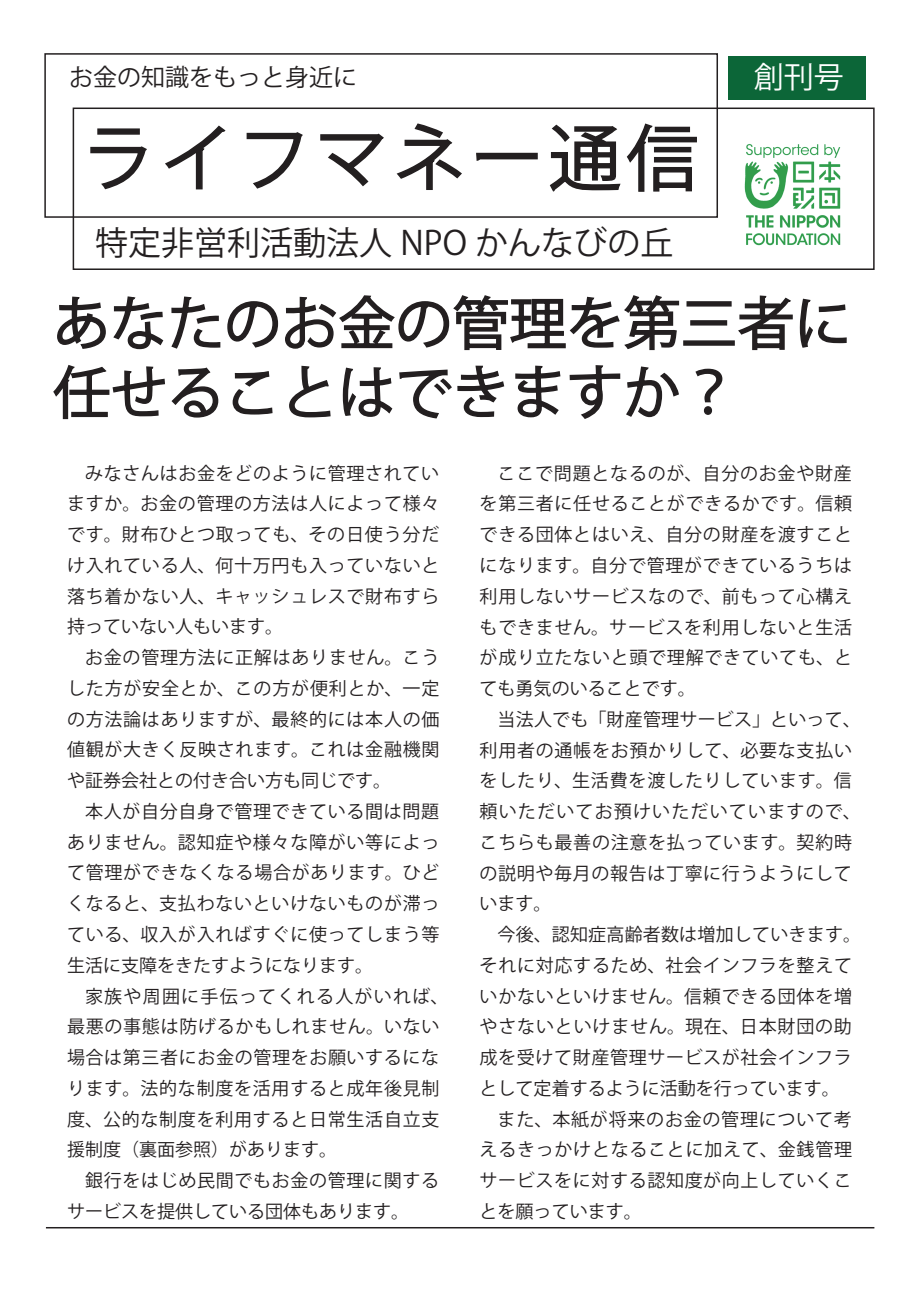
<style>
.page{position:relative;width:919px;height:1289px;background:#fff}
.page>*{position:absolute;margin:0;border:0;box-sizing:border-box;transform-origin:0 0}
.t1{font:72px "Koz Go Pr 6 N";letter-spacing:.08em;color:#231f20}
.t2{font:57px/69px "Koz Go Pr 6 N";color:#231f20}
.t3{font:33px "Koz Go Pr 6 N";color:#231f20}
.t4{font:30px "Koz Go Pr 6 N";color:#fff}
.t5{font:24px "Koz Go Pr 6 N";color:#231f20}
.t6{font:18px/30.8px "Koz Go Pr 6 N";letter-spacing:.04em;color:#231f20}
</style>
<div class="page">
<svg style="left:90px;top:128px;width:57px;height:62px"></svg>
<svg style="left:165px;top:125px;width:61px;height:65px"></svg>
<svg style="left:246px;top:132px;width:57px;height:57px"></svg>
<svg style="left:320px;top:133px;width:64px;height:54px"></svg>
<svg style="left:396px;top:123px;width:66px;height:67px"></svg>
<svg style="left:476px;top:152px;width:62px;height:9px"></svg>
<svg style="left:549px;top:123px;width:148px;height:69px"></svg>
<div style="left:44px;top:53px;width:674px;height:165px;border:2px solid #231f20"></div>
<div style="left:73px;top:107px;width:801px;height:163px;border:2px solid #231f20"></div>
<div style="left:728px;top:56px;width:137px;height:44px;background:#0c6638"></div>
<img style="left:744px;top:144px;width:97px;height:102px">
<svg style="left:57px;top:296px;width:107px;height:54px"></svg>
<svg style="left:171px;top:295px;width:508px;height:56px"></svg>
<div style="left:686px;top:301px;width:45px;height:5px;border:2px solid #231f20"></div>
<div style="left:690px;top:320px;width:37px;height:5px;border:2px solid #231f20"></div>
<div style="left:683px;top:340px;width:51px;height:6px;border:2px solid #231f20"></div>
<svg style="left:738px;top:295px;width:55px;height:56px"></svg>
<svg style="left:799px;top:298px;width:48px;height:50px"></svg>
<svg style="left:53px;top:365px;width:166px;height:55px"></svg>
<svg style="left:232px;top:371px;width:41px;height:44px"></svg>
<svg style="left:289px;top:365px;width:42px;height:53px"></svg>
<svg style="left:342px;top:365px;width:163px;height:54px"></svg>
<svg style="left:515px;top:365px;width:46px;height:53px"></svg>
<svg style="left:569px;top:365px;width:110px;height:54px"></svg>
<svg style="left:695px;top:368px;width:28px;height:47px"></svg>
<hr style="left:46px;top:1226px;width:828px;height:2px;background:#231f20">
<h3 class="t5" style="left:69px;top:64px;width:289px">お金の知識をもっと身近に</h3>
<h1 class="t1" style="left:83px;top:118px;width:617px">ライフマネー通信</h1>
<h3 class="t3" style="left:95px;top:224px;width:579px">特定非営利活動法人 NPO かんなびの丘</h3>
<h3 class="t4" style="left:753px;top:60px;width:91px">創刊号</h3>
<h2 class="t2" style="left:53px;top:290px;width:800px">あなたのお金の管理を第三者に任せることはできますか？</h2>
<p class="t6" style="left:67px;top:458px;width:383px">　みなさんはお金をどのように管理されていますか。お金の管理の方法は人によって様々です。財布ひとつ取っても、その日使う分だけ入れている人、何十万円も入っていないと落ち着かない人、キャッシュレスで財布すら持っていない人もいます。<br>　お金の管理方法に正解はありません。こうした方が安全とか、この方が便利とか、一定の方法論はありますが、最終的には本人の価値観が大きく反映されます。これは金融機関や証券会社との付き合い方も同じです。<br>　本人が自分自身で管理できている間は問題ありません。認知症や様々な障がい等によって管理ができなくなる場合があります。ひどくなると、支払わないといけないものが滞っている、収入が入ればすぐに使ってしまう等生活に支障をきたすようになります。<br>　家族や周囲に手伝ってくれる人がいれば、最悪の事態は防げるかもしれません。いない場合は第三者にお金の管理をお願いするになります。法的な制度を活用すると成年後見制度、公的な制度を利用すると日常生活自立支援制度（裏面参照）があります。<br>　銀行をはじめ民間でもお金の管理に関するサービスを提供している団体もあります。</p>
<p class="t6" style="left:479px;top:458px;width:383px">　ここで問題となるのが、自分のお金や財産を第三者に任せることができるかです。信頼できる団体とはいえ、自分の財産を渡すことになります。自分で管理ができているうちは利用しないサービスなので、前もって心構えもできません。サービスを利用しないと生活が成り立たないと頭で理解できていても、とても勇気のいることです。<br>　当法人でも「財産管理サービス」といって、利用者の通帳をお預かりして、必要な支払いをしたり、生活費を渡したりしています。信頼いただいてお預けいただいていますので、こちらも最善の注意を払っています。契約時の説明や毎月の報告は丁寧に行うようにしています。<br>　今後、認知症高齢者数は増加していきます。それに対応するため、社会インフラを整えていかないといけません。信頼できる団体を増やさないといけません。現在、日本財団の助成を受けて財産管理サービスが社会インフラとして定着するように活動を行っています。　また、本紙が将来のお金の管理について考えるきっかけとなることに加えて、金銭管理サービスをに対する認知度が向上していくことを願っています。</p>
</div>
